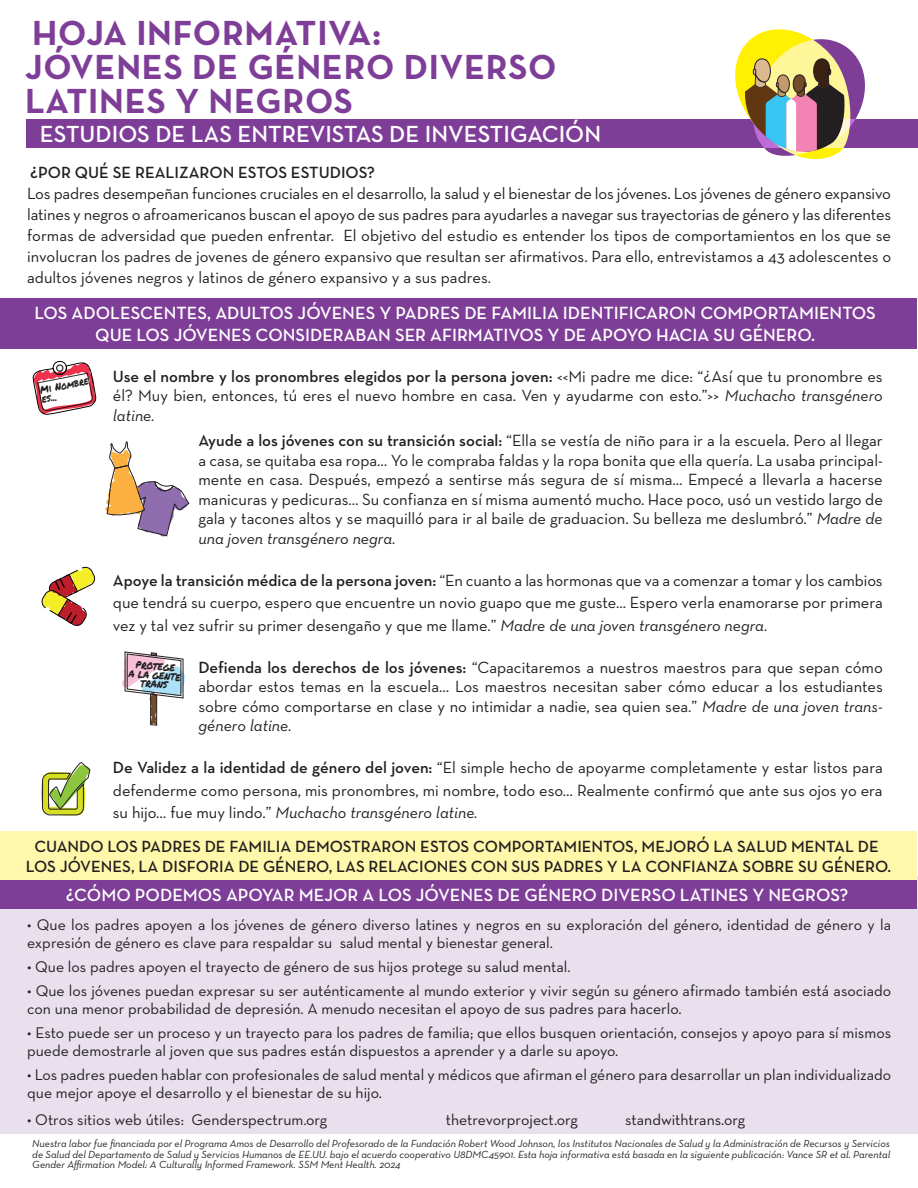
<style>
.page{position:relative;width:918px;height:1188px;background:#fff}
.page>*{position:absolute;margin:0;border:0;box-sizing:border-box;transform-origin:0 0}
.t1{font:700 35.4px/34.2px "Neutra Text";letter-spacing:.02em;color:#7e3e98}
.t2{font:600 23.7px "Neutra Text";color:#fff}
.t3{font:600 18px/21.6px "Neutra Text";color:#fff;text-align:center}
.t4{font:16.5px/19.5px "Neutra Text";color:#231f20;text-align:justify}
.t5{font:600 16.5px/19.8px "Neutra Text";color:#231f20;text-align:center}
.t6{font:15.75px/18px "Neutra Text";color:#231f20}
.t7{font:10.65px/9.3px "Permanent Marker";color:#231f20;scale:.86 1}
.t8{font:italic 10.5px/10.5px "Neutra Text";color:#231f20;text-align:justify}
.t9{font:9.9px/8.9px "Permanent Marker";color:#231f20;text-align:center;scale:.86 1}
.s1{font-weight:600}
.s2{font-style:italic}
</style>
<div class="page">
<div style="left:0;top:876px;width:917px;height:258px;background:#e9e0ee"></div>
<div style="left:0;top:299px;width:917px;height:50px;background:#7e3e98"></div>
<div style="left:26px;top:119px;width:892px;height:29px;background:#7e3e98"></div>
<svg style="left:735px;top:29px;width:130px;height:130px"></svg>
<div style="left:0;top:880px;width:917px;height:29px;background:#7e3e98"></div>
<div style="left:0;top:831px;width:917px;height:49px;background:#fff8ab"></div>
<svg style="left:41px;top:566px;width:55px;height:60px"></svg>
<svg style="left:32px;top:360px;width:65px;height:55px"></svg>
<div style="left:56px;top:365px;width:7px;height:6px;background:#f4f8fa;border-radius:3px"></div>
<div style="left:56px;top:364px;width:8px;height:8px;border:1px solid #050504;border-radius:3px"></div>
<svg style="left:105px;top:441px;width:85px;height:96px"></svg>
<svg style="left:40px;top:762px;width:51px;height:54px"></svg>
<svg style="left:122px;top:651px;width:63px;height:75px"></svg>
<h1 class="t1" style="left:25px;top:15px;width:533px">HOJA INFORMATIVA:<br>JÓVENES DE GÉNERO DIVERSO<br>LATINES Y NEGROS</h1>
<h2 class="t2" style="left:40px;top:119px;width:563px">ESTUDIOS DE LAS ENTREVISTAS DE INVESTIGACIÓN</h2>
<p class="t5" style="left:30px;top:162px;width:346px">¿POR QUÉ SE REALIZARON ESTOS ESTUDIOS?</p>
<p class="t4" style="left:27px;top:182px;width:866px;line-height:21px">Los padres desempeñan funciones cruciales en el desarrollo, la salud y el bienestar de los jóvenes. Los jóvenes de género expansivo latines y negros o afroamericanos buscan el apoyo de sus padres para ayudarles a navegar sus trayectorias de género y las diferentes formas de adversidad que pueden enfrentar. El objetivo del estudio es entender los tipos de comportamientos en los que se involucran los padres de jovenes de género expansivo que resultan ser afirmativos. Para ello, entrevistamos a 43 adolescentes o adultos jóvenes negros y latinos de género expansivo y a sus padres.</p>
<p class="t3" style="left:34px;top:302px;width:843px">LOS ADOLESCENTES, ADULTOS JÓVENES Y PADRES DE FAMILIA IDENTIFICARON COMPORTAMIENTOS<br>QUE LOS JÓVENES CONSIDERABAN SER AFIRMATIVOS Y DE APOYO HACIA SU GÉNERO.</p>
<p class="t7" style="left:39px;top:385px;width:59px;rotate:-11deg">Mi Nombre es...</p>
<p class="t4" style="left:113px;top:366px;width:771px"><span class="s1">Use el nombre y los pronombres elegidos por la persona joven:</span> &lt;&lt;Mi padre me dice: “¿Así que tu pronombre es él? Muy bien, entonces, tú eres el nuevo hombre en casa. Ven y ayudarme con esto.”&gt;&gt; <span class="s2">Muchacho transgénero latine.</span></p>
<p class="t4" style="left:198px;top:430px;width:686px"><span class="s1">Ayude a los jóvenes con su transición social:</span> “Ella se vestía de niño para ir a la escuela. Pero al llegar a casa, se quitaba esa ropa… Yo le compraba faldas y la ropa bonita que ella quería. La usaba principal&shy;mente en casa. Después, empezó a sentirse más segura de sí misma… Empecé a llevarla a hacerse manicuras y pedicuras… Su confianza en sí misma aumentó mucho. Hace poco, usó un vestido largo de gala y tacones altos y se maquilló para ir al baile de graduacion. Su belleza me deslumbró.” <span class="s2">Madre de una joven transgénero negra.</span></p>
<p class="t4" style="left:113px;top:568px;width:771px;line-height:22.5px"><span class="s1">Apoye la transición médica de la persona joven:</span> “En cuanto a las hormonas que va a comenzar a tomar y los cambios que tendrá su cuerpo, espero que encuentre un novio guapo que me guste... Espero verla enamorarse por primera vez y tal vez sufrir su primer desengaño y que me llame.” <span class="s2">Madre de una joven transgénero negra.</span></p>
<p class="t4" style="left:198px;top:657px;width:686px"><span class="s1">Defienda los derechos de los jóvenes:</span> “Capacitaremos a nuestros maestros para que sepan cómo abordar estos temas en la escuela… Los maestros necesitan saber cómo educar a los estudiantes sobre cómo comportarse en clase y no intimidar a nadie, sea quien sea.” <span class="s2">Madre de una joven trans&shy;género latine.</span></p>
<p class="t4" style="left:113px;top:756px;width:771px;line-height:22.5px"><span class="s1">De Validez a la identidad de género del joven:</span> “El simple hecho de apoyarme completamente y estar listos para defenderme como persona, mis pronombres, mi nombre, todo eso… Realmente confirmó que ante sus ojos yo era su hijo… fue muy lindo.” <span class="s2">Muchacho transgénero latine.</span></p>
<p class="t9" style="left:130px;top:660px;width:62px;rotate:5deg">PROTEGE<br>A LA GENTE<br>TRANS</p>
<p class="t5" style="left:26px;top:836px;width:867px">CUANDO LOS PADRES DE FAMILIA DEMOSTRARON ESTOS COMPORTAMIENTOS, MEJORÓ LA SALUD MENTAL DE<br>LOS JÓVENES, LA DISFORIA DE GÉNERO, LAS RELACIONES CON SUS PADRES Y LA CONFIANZA SOBRE SU GÉNERO.</p>
<p class="t3" style="left:66px;top:884px;width:784px">¿CÓMO PODEMOS APOYAR MEJOR A LOS JÓVENES DE GÉNERO DIVERSO LATINES Y NEGROS?</p>
<p class="t6" style="left:27px;top:915px;width:865px">• Que los padres apoyen a los jóvenes de género diverso latines y negros en su exploración del género, identidad de género y la expresión de género es clave para respaldar su salud mental y bienestar general.</p>
<p class="t6" style="left:27px;top:957px;width:545px">• Que los padres apoyen el trayecto de género de sus hijos protege su salud mental.</p>
<p class="t6" style="left:27px;top:981px;width:866px">• Que los jóvenes puedan expresar su ser auténticamente al mundo exterior y vivir según su género afirmado también está asociado con una menor probabilidad de depresión. A menudo necesitan el apoyo de sus padres para hacerlo.</p>
<p class="t6" style="left:27px;top:1023px;width:865px">• Esto puede ser un proceso y un trayecto para los padres de familia; que ellos busquen orientación, consejos y apoyo para sí mismos puede demostrarle al joven que sus padres están dispuestos a aprender y a darle su apoyo.</p>
<p class="t6" style="left:27px;top:1065px;width:866px">• Los padres pueden hablar con profesionales de salud mental y médicos que afirman el género para desarrollar un plan individualizado que mejor apoye el desarrollo y el bienestar de su hijo.</p>
<p class="t6" style="left:27px;top:1110px;width:302px">• Otros sitios web útiles: Genderspectrum.org</p>
<p class="t6" style="left:446px;top:1110px;width:134px">thetrevorproject.org</p>
<p class="t6" style="left:625px;top:1110px;width:122px">standwithtrans.org</p>
<p class="t8" style="left:32px;top:1138px;width:859px">Nuestra labor fue financiada por el Programa Amos de Desarrollo del Profesorado de la Fundación Robert Wood Johnson, los Institutos Nacionales de Salud y la Administración de Recursos y Servicios de Salud del Departamento de Salud y Servicios Humanos de EE.UU. bajo el acuerdo cooperativo U8DMC45901. Esta hoja informativa está basada en la siguiente publicación: Vance SR et al. Parental Gender Affirmation Model: A Culturally Informed Framework. SSM Ment Health. 2024</p>
</div>
